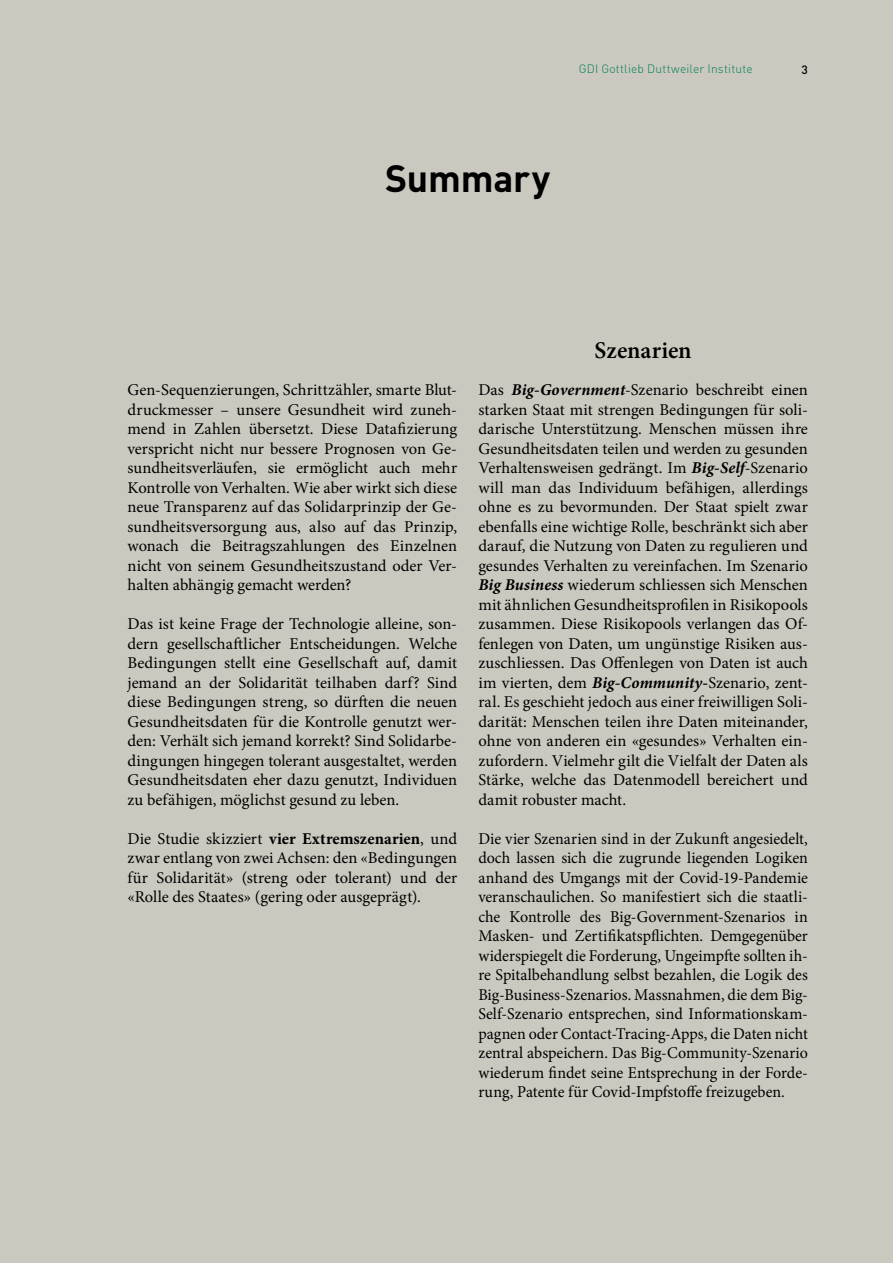
<style>
.page{position:relative;width:893px;height:1263px;background:#cbc8bf}
.page>*{position:absolute;margin:0;border:0;box-sizing:border-box;transform-origin:0 0}
.t1{font:700 37.5px "DIN";letter-spacing:-.005em;color:#000}
.t2{font:600 24px "Minion Pro";letter-spacing:-.005em;color:#000}
.t3{font:16.5px/19.5px "Minion Pro";color:#000;text-align:justify}
.t4{font:300 12px "DIN";letter-spacing:.015em;color:#00a474}
.t5{font:500 12px "DIN";color:#000}
.s1{font-weight:700}
.s2{font-weight:700;font-style:italic}
.s3{font-style:italic}
</style>
<div class="page">
<p class="t4" style="left:579px;top:62px;width:175px">GDI Gottlieb Duttweiler Institute</p>
<p class="t5" style="left:801px;top:62px;width:8px">3</p>
<h1 class="t1" style="left:385px;top:154px;width:167px">Summary</h1>
<p class="t3" style="left:128px;top:380px;width:331px">Gen-Sequenzierungen, Schrittzähler, smarte Blut&shy;druckmesser – unsere Gesundheit wird zuneh&shy;mend in Zahlen übersetzt. Diese Datafizierung verspricht nicht nur bessere Prognosen von Ge&shy;sundheitsverläufen, sie ermöglicht auch mehr Kontrolle von Verhalten. Wie aber wirkt sich diese neue Transparenz auf das Solidarprinzip der Ge&shy;sundheitsversorgung aus, also auf das Prinzip, wonach die Beitragszahlungen des Einzelnen nicht von seinem Gesundheitszustand oder Ver&shy;halten abhängig gemacht werden?</p>
<p class="t3" style="left:128px;top:614px;width:331px">Das ist keine Frage der Technologie alleine, son&shy;dern gesellschaftlicher Entscheidungen. Welche Bedingungen stellt eine Gesellschaft auf, damit jemand an der Solidarität teilhaben darf? Sind diese Bedingungen streng, so dürften die neuen Gesundheitsdaten für die Kontrolle genutzt wer&shy;den: Verhält sich jemand korrekt? Sind Solidarbe&shy;dingungen hingegen tolerant ausgestaltet, werden Gesundheitsdaten eher dazu genutzt, Individuen zu befähigen, möglichst gesund zu leben.</p>
<p class="t3" style="left:128px;top:829px;width:331px">Die Studie skizziert <span class="s1">vier Extremszenarien</span>, und zwar entlang von zwei Achsen: den «Bedingungen für Solidarität» (streng oder tolerant) und der «Rolle des Staates» (gering oder ausgeprägt).</p>
<h2 class="t2" style="left:595px;top:334px;width:99px">Szenarien</h2>
<p class="t3" style="left:478px;top:380px;width:331px">Das <span class="s2">Big-Government</span><span class="s3">-</span>Szenario beschreibt einen starken Staat mit strengen Bedingungen für soli&shy;darische Unterstützung. Menschen müssen ihre Gesundheitsdaten teilen und werden zu gesunden Verhaltensweisen gedrängt. Im <span class="s2">Big-Self</span><span class="s3">-</span>Szenario will man das Individuum befähigen, allerdings ohne es zu bevormunden. Der Staat spielt zwar ebenfalls eine wichtige Rolle, beschränkt sich aber darauf, die Nutzung von Daten zu regulieren und gesundes Verhalten zu vereinfachen. Im Szenario <span class="s2">Big Business</span> wiederum schliessen sich Menschen mit ähnlichen Gesundheitsprofilen in Risikopools zusammen. Diese Risikopools verlangen das Of&shy;fenlegen von Daten, um ungünstige Risiken aus&shy;zuschliessen. Das Offenlegen von Daten ist auch im vierten, dem <span class="s2">Big-Community-</span>Szenario, zent&shy;ral. Es geschieht jedoch aus einer freiwilligen Soli&shy;darität: Menschen teilen ihre Daten miteinander, ohne von anderen ein «gesundes» Verhalten ein&shy;zufordern. Vielmehr gilt die Vielfalt der Daten als Stärke, welche das Datenmodell bereichert und damit robuster macht.</p>
<p class="t3" style="left:478px;top:829px;width:331px">Die vier Szenarien sind in der Zukunft angesiedelt, doch lassen sich die zugrunde liegenden Logiken anhand des Umgangs mit der Covid-19-Pandemie veranschaulichen. So manifestiert sich die staatli&shy;che Kontrolle des Big-Government-Szenarios in Masken- und Zertifikatspflichten. Demgegenüber widerspiegelt die Forderung, Ungeimpfte sollten ih&shy;re Spitalbehandlung selbst bezahlen, die Logik des Big-Business-Szenarios. Massnahmen, die dem Big-Self-Szenario entsprechen, sind Informationskam&shy;pagnen oder Contact-Tracing-Apps, die Daten nicht zentral abspeichern. Das Big-Community-Szenario wiederum findet seine Entsprechung in der Forde&shy;rung, Patente für Covid-Impfstoffe freizugeben.</p>
</div>
